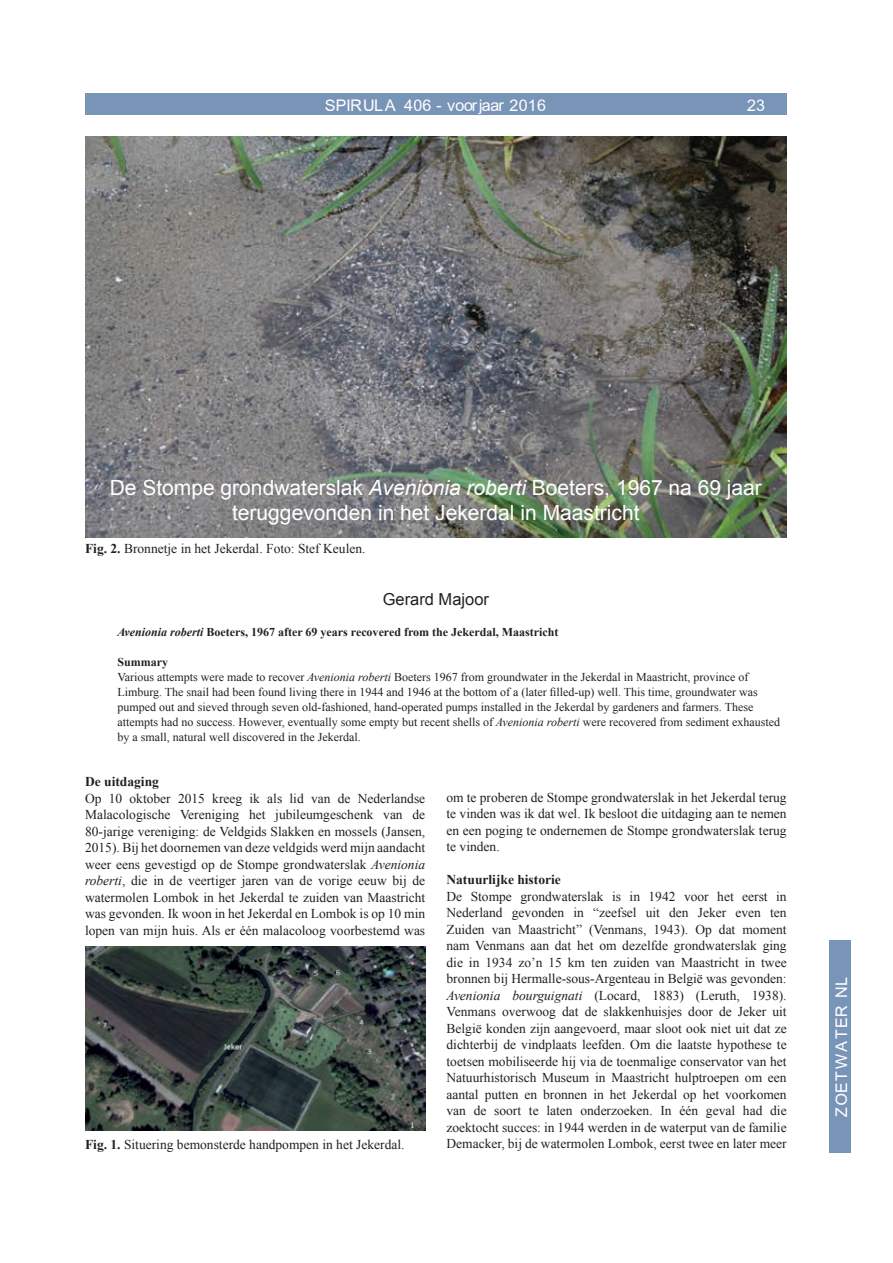
<style>
.page{position:relative;width:893px;height:1263px;background:#fff}
.page>*{position:absolute;margin:0;border:0;box-sizing:border-box;transform-origin:0 0}
.t1{font:21px/25.2px "Arial";color:#fff;text-align:center}
.t2{font:18px "Arial MT Light";color:#fff}
.t3{font:18px "Arial MT Light";letter-spacing:.08em;color:#fff}
.t4{font:16.5px "Arial";color:#231f20}
.t5{font:13.5px/16.5px "Times New Roman";color:#231f20;text-align:justify}
.t6{font:700 13.5px "Times New Roman";color:#231f20}
.t7{font:12px/15px "Times New Roman";color:#231f20}
.t8{font:700 12px "Times New Roman";color:#231f20}
.s1{font-style:italic}
.s2{font-weight:700}
</style>
<div class="page">
<div style="left:85px;top:94px;width:702px;height:21px;background:#7894b7"></div>
<div style="left:830px;top:941px;width:21px;height:212px;background:#7894b7"></div>
<img style="left:85px;top:136px;width:702px;height:402px">
<img style="left:85px;top:947px;width:340px;height:184px">
<h2 class="t2" style="left:326px;top:96px;width:222px">SPIRULA 406 - voorjaar 2016</h2>
<h2 class="t3" style="left:747px;top:96px;width:20px">23</h2>
<h1 class="t1" style="left:110px;top:475px;width:654px">De Stompe grondwaterslak <span class="s1">Avenionia roberti</span> Boeters, 1967 na 69 jaar teruggevonden in het Jekerdal in Maastricht</h1>
<p class="t5" style="left:85px;top:540px;width:282px"><span class="s2">Fig. 2.</span> Bronnetje in het Jekerdal. Foto: Stef Keulen.</p>
<p class="t4" style="left:383px;top:588px;width:108px">Gerard Majoor</p>
<p class="t8" style="left:117px;top:624px;width:443px"><span class="s1">Avenionia roberti</span> Boeters, 1967 after 69 years recovered from the Jekerdal, Maastricht</p>
<p class="t7" style="left:117px;top:655px;width:664px"><span class="s2">Summary<br></span>Various attempts were made to recover <span class="s1">Avenionia roberti</span> Boeters 1967 from groundwater in the Jekerdal in Maastricht, province of Limburg. The snail had been found living there in 1944 and 1946 at the bottom of a (later filled-up) well. This time, groundwater was pumped out and sieved through seven old-fashioned, hand-operated pumps installed in the Jekerdal by gardeners and farmers. These attempts had no success. However, eventually some empty but recent shells of <span class="s1">Avenionia roberti</span> were recovered from sediment exhausted by a small, natural well discovered in the Jekerdal.</p>
<p class="t6" style="left:85px;top:772px;width:75px">De uitdaging</p>
<p class="t5" style="left:85px;top:790px;width:342px">Op 10 oktober 2015 kreeg ik als lid van de Nederlandse Malacologische Vereniging het jubileumgeschenk van de 80-jarige vereniging: de Veldgids Slakken en mossels (Jansen, 2015). Bij het doornemen van deze veldgids werd mijn aandacht weer eens gevestigd op de Stompe grondwaterslak <span class="s1">Avenionia roberti</span>, die in de veertiger jaren van de vorige eeuw bij de watermolen Lombok in het Jekerdal te zuiden van Maastricht was gevonden. Ik woon in het Jekerdal en Lombok is op 10 min lopen van mijn huis. Als er één malacoloog voorbestemd was</p>
<p class="t5" style="left:85px;top:1136px;width:321px"><span class="s2">Fig. 1.</span> Situering bemonsterde handpompen in het Jekerdal.</p>
<p class="t5" style="left:446px;top:789px;width:342px">om te proberen de Stompe grondwaterslak in het Jekerdal terug te vinden was ik dat wel. Ik besloot die uitdaging aan te nemen en een poging te ondernemen de Stompe grondwaterslak terug te vinden.</p>
<p class="t6" style="left:446px;top:870px;width:116px">Natuurlijke historie</p>
<p class="t5" style="left:446px;top:888px;width:342px">De Stompe grondwaterslak is in 1942 voor het eerst in Nederland gevonden in “zeefsel uit den Jeker even ten Zuiden van Maastricht” (Venmans, 1943). Op dat moment nam Venmans aan dat het om dezelfde grondwaterslak ging die in 1934 zo’n 15 km ten zuiden van Maastricht in twee bronnen bij Hermalle-sous-Argenteau in België was gevonden:<br><span class="s1">Avenionia bourguignati</span> (Locard, 1883) (Leruth, 1938).<br>Venmans overwoog dat de slakkenhuisjes door de Jeker uit België konden zijn aangevoerd, maar sloot ook niet uit dat ze dichterbij de vindplaats leefden. Om die laatste hypothese te toetsen mobiliseerde hij via de toenmalige conservator van het Natuurhistorisch Museum in Maastricht hulptroepen om een aantal putten en bronnen in het Jekerdal op het voorkomen van de soort te laten onderzoeken. In één geval had die zoektocht succes: in 1944 werden in de waterput van de familie Demacker, bij de watermolen Lombok, eerst twee en later meer</p>
<h2 class="t3" style="left:832px;top:1116px;width:141px;rotate:-90deg">ZOETWATER NL</h2>
</div>
